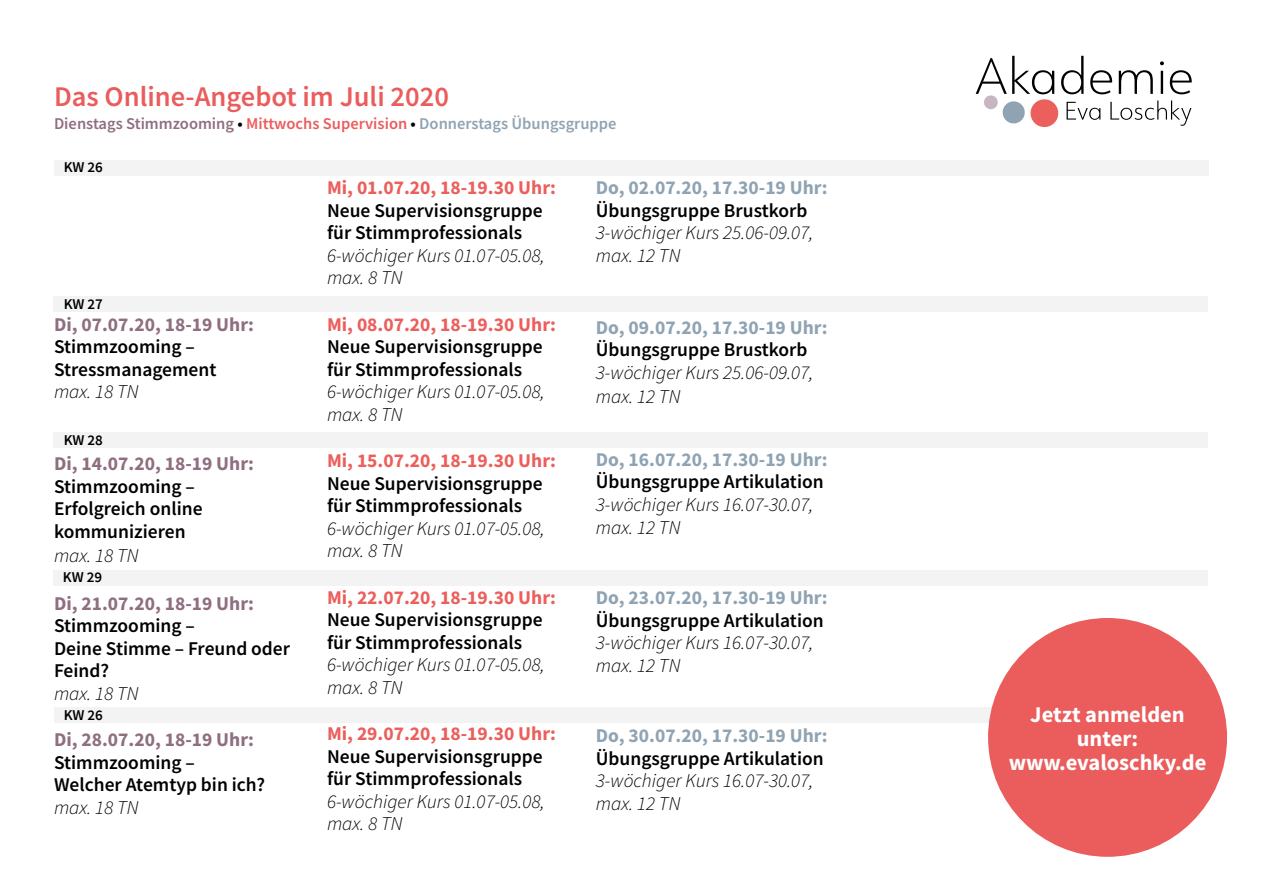
<style>
.page{position:relative;width:1263px;height:893px;background:#fff}
.page>*{position:absolute;margin:0;border:0;box-sizing:border-box;transform-origin:0 0}
.t1{font:600 28.5px "Source Sans Pro";color:#eb5c5c}
.t2{font:700 22.5px/24px "Source Sans Pro";color:#fff;text-align:center}
.t3{font:600 19.5px/22.5px "Source Sans Pro";color:#000}
.t4{font:italic 300 19.5px/22.5px "Source Sans Pro";color:#000}
.t5{font:700 19.5px "Source Sans Pro";color:#eb5f5c}
.t6{font:700 19.5px "Source Sans Pro";color:#8fa3b2}
.t7{font:700 19.5px "Source Sans Pro";color:#8f6e80}
.t8{font:600 16.5px "Source Sans Pro";color:#8fa3b2}
.t9{font:600 15px "Source Sans Pro";letter-spacing:-.005em;color:#000}
.s1{color:#8f6e80}
.s2{color:#000}
.s3{color:#eb5c5c}
</style>
<div class="page">
<svg style="left:976px;top:56px;width:216px;height:71px"></svg>
<div style="left:54px;top:160px;width:1155px;height:15px;background:#f3f3f3"></div>
<div style="left:53px;top:297px;width:1155px;height:15px;background:#f3f3f3"></div>
<div style="left:53px;top:432px;width:1155px;height:16px;background:#f3f3f3"></div>
<div style="left:53px;top:570px;width:1155px;height:15px;background:#f3f3f3"></div>
<div style="left:54px;top:707px;width:1155px;height:16px;background:#f3f3f3"></div>
<div style="left:988px;top:618px;width:239px;height:239px;background:#eb5c5c;border-radius:50%"></div>
<h1 class="t1" style="left:54px;top:78px;width:396px">Das Online-Angebot im Juli 2020</h1>
<p class="t8" style="left:54px;top:113px;width:564px"><span class="s1">Dienstags Stimmzooming</span> <span class="s2">•</span> <span class="s3">Mittwochs Supervision</span> <span class="s2">•</span> Donnerstags Übungsgruppe</p>
<p class="t9" style="left:64px;top:157px;width:41px">KW 26</p>
<p class="t5" style="left:327px;top:175px;width:231px">Mi, 01.07.20, 18-19.30 Uhr:</p>
<p class="t3" style="left:327px;top:199px;width:217px">Neue Supervisionsgruppe für Stimmprofessionals</p>
<p class="t4" style="left:327px;top:244px;width:219px">6-wöchiger Kurs 01.07-05.08, max. 8 TN</p>
<p class="t5" style="left:327px;top:311px;width:231px">Mi, 08.07.20, 18-19.30 Uhr:</p>
<p class="t3" style="left:327px;top:335px;width:217px">Neue Supervisionsgruppe für Stimmprofessionals</p>
<p class="t4" style="left:327px;top:381px;width:219px">6-wöchiger Kurs 01.07-05.08, max. 8 TN</p>
<p class="t5" style="left:327px;top:448px;width:231px">Mi, 15.07.20, 18-19.30 Uhr:</p>
<p class="t3" style="left:327px;top:472px;width:217px">Neue Supervisionsgruppe für Stimmprofessionals</p>
<p class="t4" style="left:327px;top:517px;width:219px">6-wöchiger Kurs 01.07-05.08, max. 8 TN</p>
<p class="t5" style="left:327px;top:584px;width:231px">Mi, 22.07.20, 18-19.30 Uhr:</p>
<p class="t3" style="left:327px;top:608px;width:217px">Neue Supervisionsgruppe für Stimmprofessionals</p>
<p class="t4" style="left:327px;top:654px;width:219px">6-wöchiger Kurs 01.07-05.08, max. 8 TN</p>
<p class="t5" style="left:327px;top:721px;width:231px">Mi, 29.07.20, 18-19.30 Uhr:</p>
<p class="t3" style="left:327px;top:745px;width:217px">Neue Supervisionsgruppe für Stimmprofessionals</p>
<p class="t4" style="left:327px;top:790px;width:219px">6-wöchiger Kurs 01.07-05.08, max. 8 TN</p>
<p class="t6" style="left:596px;top:175px;width:233px">Do, 02.07.20, 17.30-19 Uhr:</p>
<p class="t3" style="left:596px;top:199px;width:213px">Übungsgruppe Brustkorb</p>
<p class="t4" style="left:596px;top:222px;width:219px">3-wöchiger Kurs 25.06-09.07, max. 12 TN</p>
<p class="t9" style="left:64px;top:295px;width:41px">KW 27</p>
<p class="t7" style="left:54px;top:311px;width:202px">Di, 07.07.20, 18-19 Uhr:</p>
<p class="t3" style="left:54px;top:335px;width:164px">Stimmzooming –<br>Stressmanagement</p>
<p class="t4" style="left:54px;top:381px;width:86px">max. 18 TN</p>
<p class="t6" style="left:596px;top:314px;width:233px">Do, 09.07.20, 17.30-19 Uhr:</p>
<p class="t3" style="left:596px;top:339px;width:213px">Übungsgruppe Brustkorb</p>
<p class="t4" style="left:596px;top:360px;width:219px;line-height:24px">3-wöchiger Kurs 25.06-09.07, max. 12 TN</p>
<p class="t9" style="left:64px;top:430px;width:41px">KW 28</p>
<p class="t6" style="left:596px;top:446px;width:233px">Do, 16.07.20, 17.30-19 Uhr:</p>
<p class="t3" style="left:596px;top:471px;width:229px">Übungsgruppe Artikulation</p>
<p class="t4" style="left:596px;top:493px;width:219px">3-wöchiger Kurs 16.07-30.07, max. 12 TN</p>
<p class="t7" style="left:54px;top:451px;width:202px">Di, 14.07.20, 18-19 Uhr:</p>
<p class="t3" style="left:54px;top:475px;width:150px">Stimmzooming –<br>Erfolgreich online kommunizieren</p>
<p class="t4" style="left:54px;top:544px;width:86px">max. 18 TN</p>
<p class="t7" style="left:54px;top:590px;width:202px">Di, 21.07.20, 18-19 Uhr:</p>
<p class="t3" style="left:54px;top:614px;width:238px">Stimmzooming –<br>Deine Stimme – Freund oder<br>Feind?</p>
<p class="t4" style="left:54px;top:682px;width:86px">max. 18 TN</p>
<p class="t7" style="left:54px;top:727px;width:202px">Di, 28.07.20, 18-19 Uhr:</p>
<p class="t3" style="left:54px;top:751px;width:213px">Stimmzooming –<br>Welcher Atemtyp bin ich?</p>
<p class="t4" style="left:54px;top:796px;width:86px">max. 18 TN</p>
<p class="t9" style="left:63px;top:568px;width:41px">KW 29</p>
<p class="t6" style="left:596px;top:584px;width:233px">Do, 23.07.20, 17.30-19 Uhr:</p>
<p class="t3" style="left:596px;top:609px;width:229px">Übungsgruppe Artikulation</p>
<p class="t4" style="left:596px;top:631px;width:219px">3-wöchiger Kurs 16.07-30.07, max. 12 TN</p>
<p class="t9" style="left:64px;top:705px;width:41px">KW 26</p>
<p class="t2" style="left:1009px;top:703px;width:199px">Jetzt anmelden unter: www.evaloschky.de</p>
<p class="t6" style="left:596px;top:722px;width:233px">Do, 30.07.20, 17.30-19 Uhr:</p>
<p class="t3" style="left:596px;top:747px;width:229px">Übungsgruppe Artikulation</p>
<p class="t4" style="left:596px;top:769px;width:219px">3-wöchiger Kurs 16.07-30.07, max. 12 TN</p>
</div>
